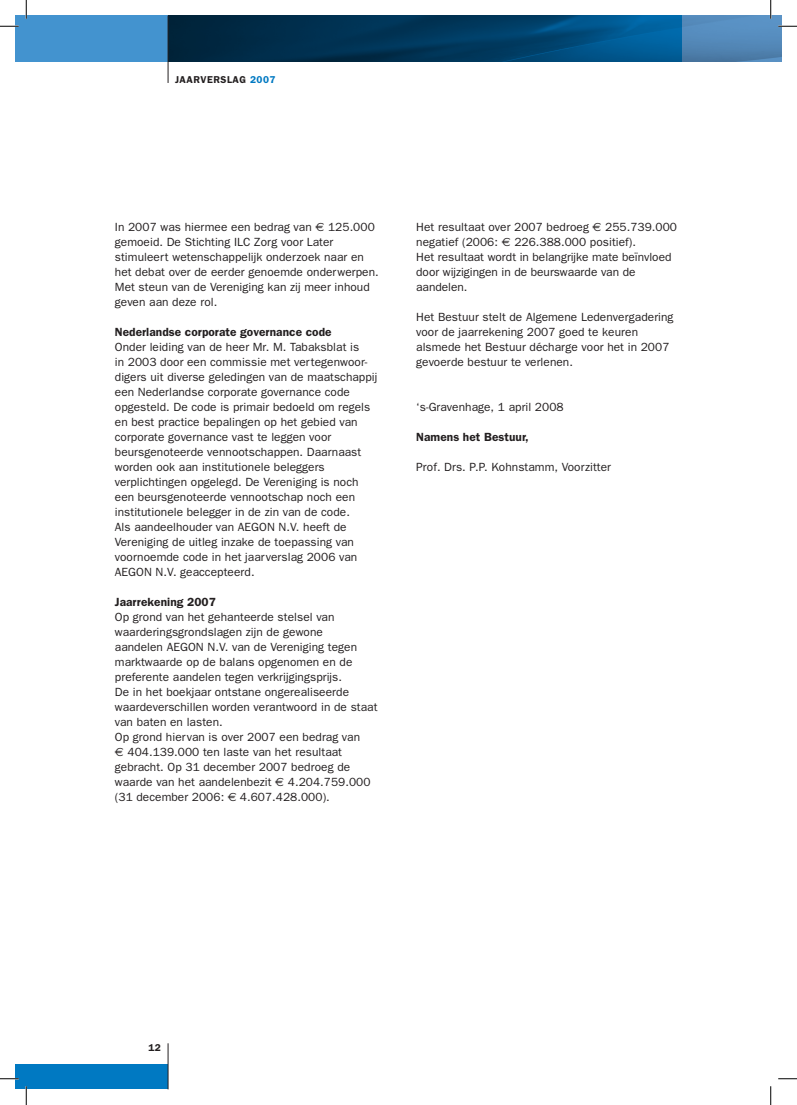
<style>
.page{position:relative;width:797px;height:1105px;background:#fff}
.page>*{position:absolute;margin:0;border:0;box-sizing:border-box;transform-origin:0 0}
.t1{font:11.88px/15px "Franklin Gothic";letter-spacing:.005em;color:#231f20}
.t2{font:600 11.88px "Franklin Gothic";letter-spacing:.005em;color:#231f20}
.t3{font:600 10px "Franklin Gothic";color:#231f20}
.t4{font:600 10px "Franklin Gothic";color:#0079c2}
.s1{font-family:"Euro Sans"}
</style>
<div class="page">
<div style="left:16px;top:1064px;width:152px;height:25px;background:#0079c2"></div>
<div style="left:16px;top:16px;width:152px;height:46px;background:#4393cf"></div>
<img style="left:169px;top:16px;width:601px;height:46px">
<hr style="left:168px;top:1043px;width:1px;height:46px;background:#231f20">
<hr style="left:168px;top:16px;width:1px;height:67px;background:#231f20">
<svg style="left:770px;top:16px;width:11px;height:46px"></svg>
<svg style="left:0;top:25px;width:19px;height:2px"></svg>
<svg style="left:778px;top:25px;width:19px;height:2px"></svg>
<svg style="left:0;top:1078px;width:19px;height:1px"></svg>
<svg style="left:778px;top:1078px;width:19px;height:1px"></svg>
<svg style="left:25px;top:0;width:2px;height:19px"></svg>
<svg style="left:25px;top:1086px;width:2px;height:19px"></svg>
<svg style="left:770px;top:0;width:1px;height:19px"></svg>
<svg style="left:770px;top:1086px;width:1px;height:19px"></svg>
<p class="t3" style="left:175px;top:74px;width:13px">Jaarverslag</p>
<p class="t4" style="left:250px;top:74px;width:27px">2007</p>
<p class="t1" style="left:115px;top:219px;width:265px">In 2007 was hiermee een bedrag van <span class="s1">€</span> 125.000 gemoeid. De Stichting ILC Zorg voor Later stimuleert wetenschappelijk onderzoek naar en het debat over de eerder genoemde onderwerpen.<br>Met steun van de Vereniging kan zij meer inhoud geven aan deze rol.</p>
<p class="t2" style="left:115px;top:325px;width:218px">Nederlandse corporate governance code</p>
<p class="t1" style="left:115px;top:339px;width:264px">Onder leiding van de heer Mr. M. Tabaksblat is<br>in 2003 door een commissie met vertegenwoor&shy;digers uit diverse geledingen van de maatschappij een Nederlandse corporate governance code opgesteld. De code is primair bedoeld om regels en best practice bepalingen op het gebied van corporate governance vast te leggen voor beursgenoteerde vennootschappen. Daarnaast worden ook aan institutionele beleggers verplichtingen opgelegd. De Vereniging is noch een beurs-genoteerde vennootschap noch een institutionele belegger in de zin van de code.<br>Als aandeelhouder van AEGON N.V. heeft de Vereniging de uitleg inzake de toepassing van voornoemde code in het jaarverslag 2006 van AEGON N.V. geaccepteerd.</p>
<p class="t2" style="left:115px;top:595px;width:102px">Jaarrekening 2007</p>
<p class="t1" style="left:115px;top:609px;width:264px">Op grond van het gehanteerde stelsel van waarderingsgrondslagen zijn de gewone<br>aandelen AEGON N.V. van de Vereniging tegen marktwaarde op de balans opgenomen en de preferente aandelen tegen verkrijgingsprijs.<br>De in het boekjaar ontstane ongerealiseerde waardeverschillen worden verantwoord in de staat van baten en lasten.<br>Op grond hiervan is over 2007 een bedrag van<br><span class="s1">€</span> 404.139.000 ten laste van het resultaat gebracht. Op 31 december 2007 bedroeg de waarde van het aandelenbezit <span class="s1">€</span> 4.204.759.000 (31 december 2006: <span class="s1">€</span> 4.607.428.000).</p>
<p class="t1" style="left:416px;top:219px;width:262px">Het resultaat over 2007 bedroeg <span class="s1">€</span> 255.739.000 negatief (2006: <span class="s1">€</span> 226.388.000 positief).<br>Het resultaat wordt in belangrijke mate beïnvloed door wijzigingen in de beurswaarde van de aandelen.</p>
<p class="t1" style="left:416px;top:309px;width:259px">Het Bestuur stelt de Algemene Ledenvergadering voor de jaarrekening 2007 goed te keuren alsmede het Bestuur décharge voor het in 2007 gevoerde bestuur te verlenen.</p>
<p class="t1" style="left:416px;top:399px;width:149px">‘s-Gravenhage, 1 april 2008</p>
<p class="t2" style="left:416px;top:430px;width:114px">Namens het Bestuur,</p>
<p class="t1" style="left:416px;top:459px;width:196px">Prof. Drs. P.P. Kohnstamm, Voorzitter</p>
<p class="t3" style="left:148px;top:1041px;width:13px">12</p>
</div>
